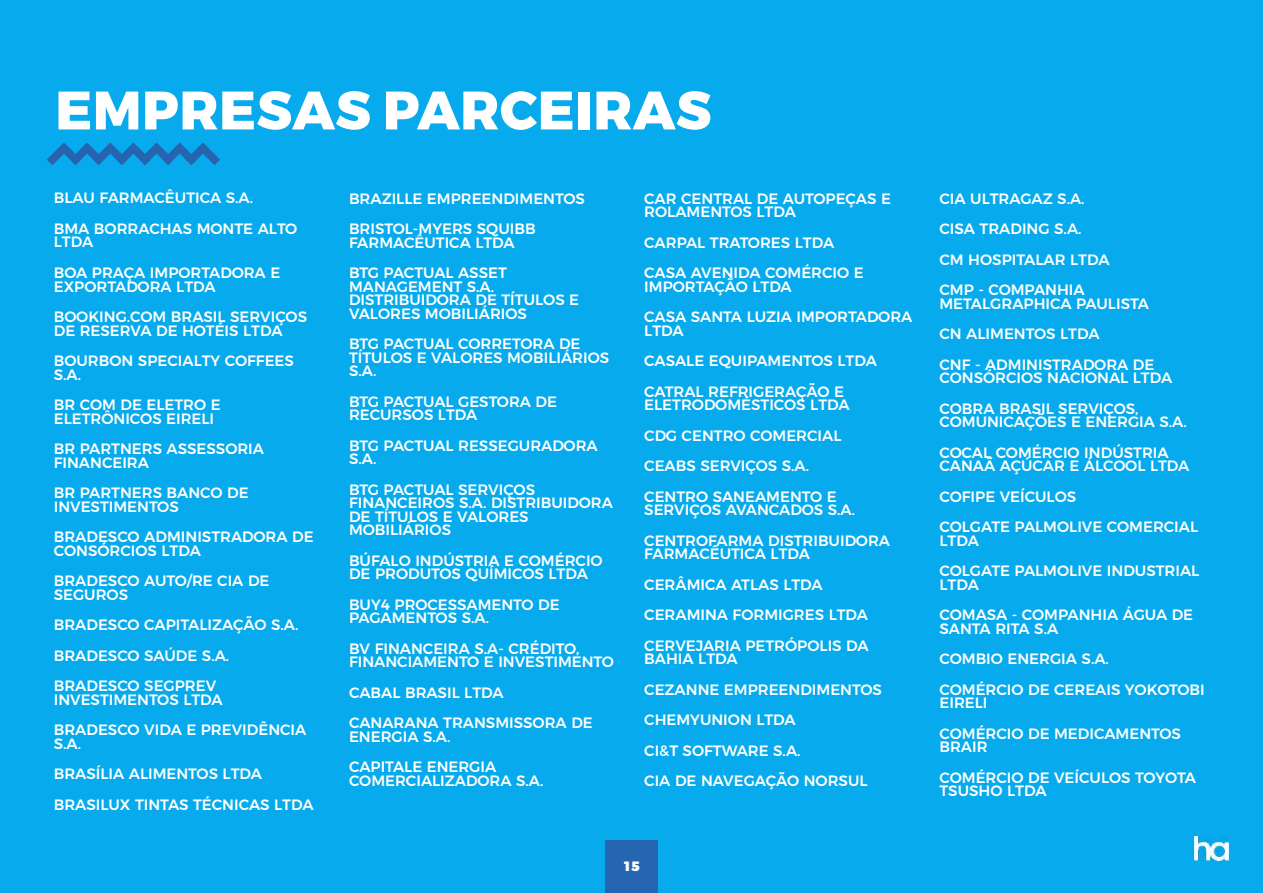
<style>
.page{position:relative;width:1263px;height:893px;background:#07abed}
.page>*{position:absolute;margin:0;border:0;box-sizing:border-box;transform-origin:0 0}
.t1{font:800 54px "Montserrat";letter-spacing:.01em;color:#fff}
.t2{font:500 15px/30.5px "Montserrat";color:#fff}
.t3{font:900 13.5px "Montserrat Alternates";color:#fff}
</style>
<div class="page">
<svg style="left:47px;top:142px;width:173px;height:23px"></svg>
<div style="left:605px;top:841px;width:53px;height:52px;background:#2466b1"></div>
<img style="left:1194px;top:837px;width:34px;height:23px">
<h1 class="t1" style="left:55px;top:77px;width:657px">EMPRESAS PARCEIRAS</h1>
<p class="t2" style="left:54px;top:182px;width:245px">BLAU FARMACÊUTICA S.A.<br>BMA BORRACHAS MONTE ALTO</p>
<p class="t2" style="left:54px;top:226px;width:228px">LTDA<br>BOA PRAÇA IMPORTADORA E</p>
<p class="t2" style="left:54px;top:270px;width:255px">EXPORTADORA LTDA<br>BOOKING.COM BRASIL SERVIÇOS</p>
<p class="t2" style="left:54px;top:314px;width:242px">DE RESERVA DE HOTÉIS LTDA<br>BOURBON SPECIALTY COFFEES</p>
<p class="t2" style="left:54px;top:358px;width:168px">S.A.<br>BR COM DE ELETRO E</p>
<p class="t2" style="left:54px;top:402px;width:212px">ELETRÔNICOS EIRELI<br>BR PARTNERS ASSESSORIA</p>
<p class="t2" style="left:54px;top:446px;width:196px">FINANCEIRA<br>BR PARTNERS BANCO DE</p>
<p class="t2" style="left:54px;top:490px;width:261px">INVESTIMENTOS<br>BRADESCO ADMINISTRADORA DE</p>
<p class="t2" style="left:54px;top:534px;width:217px">CONSÓRCIOS LTDA<br>BRADESCO AUTO/RE CIA DE</p>
<p class="t2" style="left:54px;top:578px;width:246px">SEGUROS<br>BRADESCO CAPITALIZAÇÃO S.A.<br>BRADESCO SAÚDE S.A.<br>BRADESCO SEGPREV</p>
<p class="t2" style="left:54px;top:683px;width:254px">INVESTIMENTOS LTDA<br>BRADESCO VIDA E PREVIDÊNCIA</p>
<p class="t2" style="left:54px;top:727px;width:261px">S.A.<br>BRASÍLIA ALIMENTOS LTDA<br>BRASILUX TINTAS TÉCNICAS LTDA</p>
<p class="t2" style="left:349px;top:182px;width:237px">BRAZILLE EMPREENDIMENTOS<br>BRISTOL-MYERS SQUIBB</p>
<p class="t2" style="left:349px;top:226px;width:167px">FARMACÊUTICA LTDA<br>BTG PACTUAL ASSET</p>
<p class="t2" style="left:349px;top:278px;width:232px;line-height:13.5px">MANAGEMENT S.A.<br>DISTRIBUIDORA DE TÍTULOS E<br>VALORES MOBILIÁRIOS</p>
<p class="t2" style="left:349px;top:336px;width:262px;line-height:13.5px">BTG PACTUAL CORRETORA DE<br>TÍTULOS E VALORES MOBILIÁRIOS<br>S.A.</p>
<p class="t2" style="left:349px;top:393px;width:210px;line-height:13.5px">BTG PACTUAL GESTORA DE<br>RECURSOS LTDA</p>
<p class="t2" style="left:349px;top:437px;width:250px;line-height:13.5px">BTG PACTUAL RESSEGURADORA<br>S.A.</p>
<p class="t2" style="left:349px;top:481px;width:265px;line-height:13.5px">BTG PACTUAL SERVIÇOS<br>FINANCEIROS S.A. DISTRIBUIDORA<br>DE TÍTULOS E VALORES<br>MOBILIÁRIOS</p>
<p class="t2" style="left:349px;top:552px;width:255px;line-height:13.5px">BÚFALO INDÚSTRIA E COMÉRCIO<br>DE PRODUTOS QUÍMICOS LTDA</p>
<p class="t2" style="left:349px;top:596px;width:212px;line-height:13.5px">BUY4 PROCESSAMENTO DE<br>PAGAMENTOS S.A.</p>
<p class="t2" style="left:349px;top:640px;width:266px;line-height:13.5px">BV FINANCEIRA S.A- CRÉDITO,<br>FINANCIAMENTO E INVESTIMENTO</p>
<p class="t2" style="left:349px;top:676px;width:245px">CABAL BRASIL LTDA<br>CANARANA TRANSMISSORA DE</p>
<p class="t2" style="left:349px;top:720px;width:149px">ENERGIA S.A.<br>CAPITALE ENERGIA</p>
<p class="t2" style="left:349px;top:764px;width:196px">COMERCIALIZADORA S.A.</p>
<p class="t2" style="left:644px;top:190px;width:248px;line-height:13.5px">CAR CENTRAL DE AUTOPEÇAS E<br>ROLAMENTOS LTDA</p>
<p class="t2" style="left:644px;top:226px;width:221px">CARPAL TRATORES LTDA<br>CASA AVENIDA COMÉRCIO E</p>
<p class="t2" style="left:644px;top:270px;width:270px">IMPORTAÇÃO LTDA<br>CASA SANTA LUZIA IMPORTADORA</p>
<p class="t2" style="left:644px;top:314px;width:234px">LTDA<br>CASALE EQUIPAMENTOS LTDA<br>CATRAL REFRIGERAÇÃO E</p>
<p class="t2" style="left:644px;top:388px;width:207px">ELETRODOMÉSTICOS LTDA<br>CDG CENTRO COMERCIAL<br>CEABS SERVIÇOS S.A.<br>CENTRO SANEAMENTO E</p>
<p class="t2" style="left:644px;top:493px;width:247px">SERVIÇOS AVANCADOS S.A.<br>CENTROFARMA DISTRIBUIDORA</p>
<p class="t2" style="left:644px;top:537px;width:226px">FARMACÊUTICA LTDA<br>CERÂMICA ATLAS LTDA<br>CERAMINA FORMIGRES LTDA<br>CERVEJARIA PETRÓPOLIS DA</p>
<p class="t2" style="left:644px;top:642px;width:239px">BAHIA LTDA<br>CEZANNE EMPREENDIMENTOS<br>CHEMYUNION LTDA<br>CI&amp;T SOFTWARE S.A.<br>CIA DE NAVEGAÇÃO NORSUL</p>
<p class="t3" style="left:623px;top:855px;width:18px">15</p>
<p class="t2" style="left:939px;top:182px;width:172px">CIA ULTRAGAZ S.A.<br>CISA TRADING S.A.<br>CM HOSPITALAR LTDA<br>CMP - COMPANHIA</p>
<p class="t2" style="left:939px;top:287px;width:216px">METALGRAPHICA PAULISTA<br>CN ALIMENTOS LTDA<br>CNF - ADMINISTRADORA DE</p>
<p class="t2" style="left:939px;top:361px;width:234px">CONSÓRCIOS NACIONAL LTDA<br>COBRA BRASIL SERVIÇOS,</p>
<p class="t2" style="left:939px;top:405px;width:249px">COMUNICAÇÕES E ENERGIA S.A.<br>COCAL COMÉRCIO INDÚSTRIA</p>
<p class="t2" style="left:939px;top:449px;width:260px">CANAÃ AÇÚCAR E ÁLCOOL LTDA<br>COFIPE VEÍCULOS<br>COLGATE PALMOLIVE COMERCIAL</p>
<p class="t2" style="left:939px;top:524px;width:261px">LTDA<br>COLGATE PALMOLIVE INDUSTRIAL</p>
<p class="t2" style="left:939px;top:568px;width:255px">LTDA<br>COMASA - COMPANHIA ÁGUA DE</p>
<p class="t2" style="left:939px;top:612px;width:267px">SANTA RITA S.A<br>COMBIO ENERGIA S.A.<br>COMÉRCIO DE CEREAIS YOKOTOBI</p>
<p class="t2" style="left:939px;top:686px;width:243px">EIRELI<br>COMÉRCIO DE MEDICAMENTOS</p>
<p class="t2" style="left:939px;top:730px;width:258px">BRAIR<br>COMÉRCIO DE VEÍCULOS TOYOTA</p>
<p class="t2" style="left:939px;top:774px;width:109px">TSUSHO LTDA</p>
</div>
